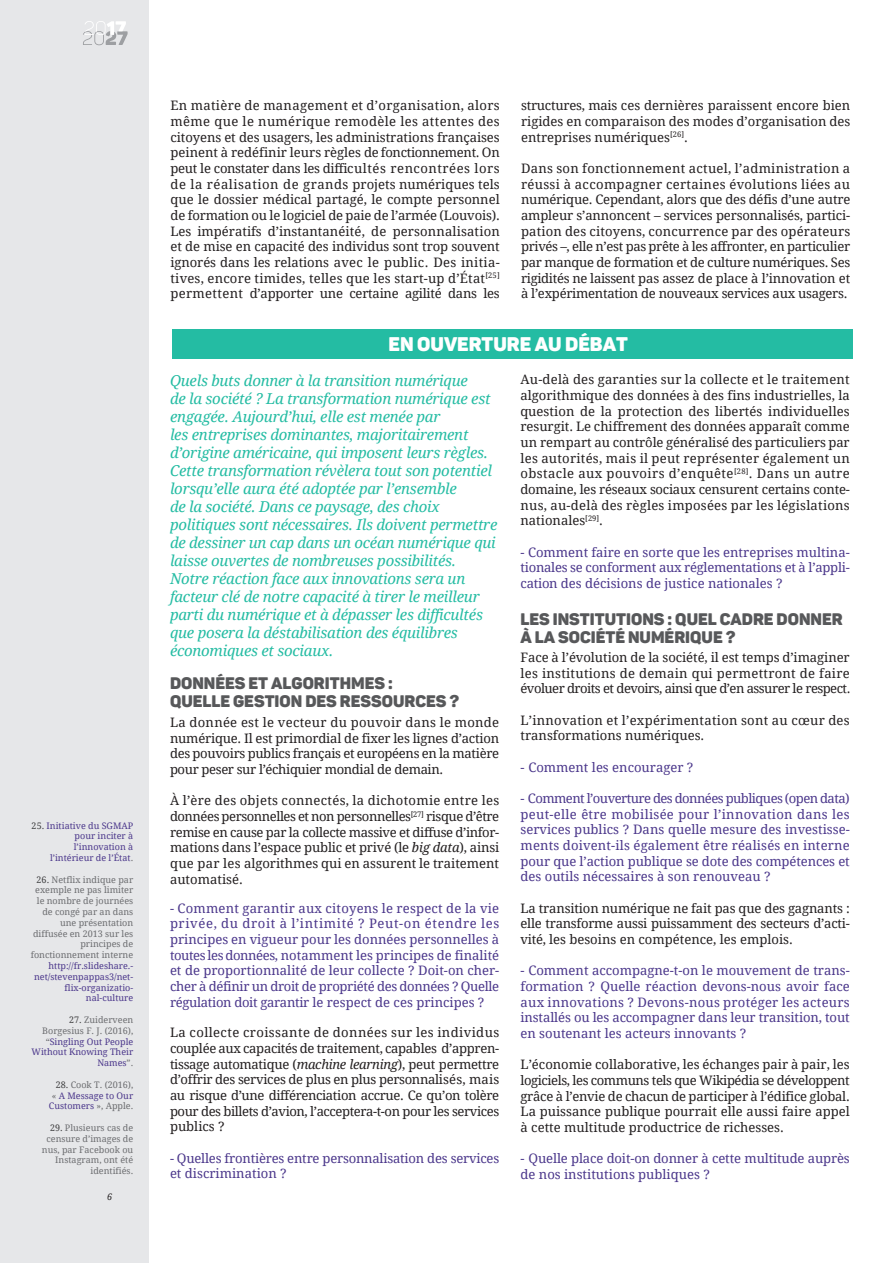
<style>
.page{position:relative;width:893px;height:1263px;background:#fff}
.page>*{position:absolute;margin:0;border:0;box-sizing:border-box;transform-origin:0 0}
.t1{font:19.5px "Panton Black Caps";color:#fff}
.t2{font:16.5px/18px "Panton Black Caps";color:#57585a}
.t3{font:italic 15px/18px "Droid Serif";letter-spacing:-.015em;color:#24bca3}
.t4{font:13.05px/15.6px "Droid Serif";color:#231f20;text-align:justify}
.t5{font:13.05px/15.6px "Droid Serif";color:#4b378b;text-align:justify}
.t6{font:13.05px/15.6px "Droid Serif";letter-spacing:.02em;color:#231f20}
.t7{font:9px/10.8px "Droid Serif";color:#6c6d70;text-align:right}
.t8{font:9px/10.8px "Droid Serif";color:#4b378b;text-align:right}
.t9{font:italic 9px "Droid Serif";color:#231f20}
.s1{color:#3e3e3f}
.s2{color:#6c6d70}
.s3{color:#4b378b}
.s4{font-style:italic}
</style>
<div class="page">
<div style="left:0;top:0;width:149px;height:1263px;background:#e6e7e9"></div>
<svg style="left:83px;top:21px;width:45px;height:24px"></svg>
<div style="left:172px;top:329px;width:681px;height:30px;background:#24bca3"></div>
<p class="t8" style="left:32px;top:820px;width:103px"><span class="s1">25.</span> Initiative du SGMAP pour inciter à l’innovation à l’intérieur de l’État<span class="s2">.</span></p>
<p class="t7" style="left:31px;top:874px;width:104px"><span class="s1">26.</span> Netflix indique par exemple ne pas limiter le nombre de journées de congé par an dans une présentation diffusée en 2013 sur les principes de fonctionnement interne</p>
<p class="t8" style="left:34px;top:960px;width:101px">http://fr.slideshare.- net/stevenpappas3/net&shy;flix-organizatio&shy;nal-culture</p>
<p class="t8" style="left:32px;top:1014px;width:103px"><span class="s1">27.</span> <span class="s2">Zuiderveen<br>Borgesius F. J. (2016), “</span>Singling Out People<br>Without Knowing Their<br>Names<span class="s2">”.</span></p>
<p class="t7" style="left:49px;top:1079px;width:86px"><span class="s1">28.</span> Cook T. (2016),<br>« <span class="s3">A Message to Our<br>Customers</span> », Apple.</p>
<p class="t7" style="left:42px;top:1122px;width:93px"><span class="s1">29.</span> Plusieurs cas de censure d’images de nus, par Facebook ou<br>Instagram, ont été identifiés.</p>
<p class="t9" style="left:107px;top:1191px;width:7px">6</p>
<p class="t4" style="left:170px;top:98px;width:331px">En matière de management et d’organisation, alors même que le numérique remodèle les attentes des citoyens et des usagers, les administrations françaises peinent à redéfinir leurs règles de fonctionnement. On peut le constater dans les difficultés rencontrées lors de la réalisation de grands projets numériques tels que le dossier médical partagé, le compte personnel de formation ou le logiciel de paie de l’armée (Louvois).<br>Les impératifs d’instantanéité, de personnalisation et de mise en capacité des individus sont trop souvent ignorés dans les relations avec le public. Des initia&shy;tives, encore timides, telles que les start-up d’État<sup>[25] </sup>permettent d’apporter une certaine agilité dans les</p>
<p class="t4" style="left:521px;top:98px;width:331px">structures, mais ces dernières paraissent encore bien rigides en comparaison des modes d’organisation des entreprises numériques<sup>[26]</sup>.</p>
<p class="t4" style="left:521px;top:160px;width:331px">Dans son fonctionnement actuel, l’administration a réussi à accompagner certaines évolutions liées au numérique. Cependant, alors que des défis d’une autre ampleur s’annoncent – services personnalisés, partici&shy;pation des citoyens, concurrence par des opérateurs privés –, elle n’est pas prête à les affronter, en particulier par manque de formation et de culture numériques. Ses rigidités ne laissent pas assez de place à l’innovation et à l’expérimentation de nouveaux services aux usagers.</p>
<h1 class="t1" style="left:389px;top:331px;width:241px">EN OUVERTURE AU DÉBAT</h1>
<p class="t3" style="left:170px;top:371px;width:329px">Quels buts donner à la transition numérique<br>de la société ? La transformation numérique est engagée. Aujourd’hui, elle est menée par<br>les entreprises dominantes, majoritairement d’origine américaine, qui imposent leurs règles.<br>Cette transformation révèlera tout son potentiel lorsqu’elle aura été adoptée par l’ensemble<br>de la société. Dans ce paysage, des choix politiques sont nécessaires. Ils doivent permettre de dessiner un cap dans un océan numérique qui laisse ouvertes de nombreuses possibilités.<br>Notre réaction face aux innovations sera un facteur clé de notre capacité à tirer le meilleur parti du numérique et à dépasser les difficultés que posera la déstabilisation des équilibres économiques et sociaux.</p>
<p class="t2" style="left:170px;top:674px;width:291px">DONNÉES ET ALGORITHMES :<br>QUELLE GESTION DES RESSOURCES ?</p>
<p class="t4" style="left:170px;top:714px;width:331px">La donnée est le vecteur du pouvoir dans le monde numérique. Il est primordial de fixer les lignes d’action des pouvoirs publics français et européens en la matière pour peser sur l’échiquier mondial de demain.</p>
<p class="t4" style="left:170px;top:792px;width:331px">À l’ère des objets connectés, la dichotomie entre les données personnelles et non personnelles<sup>[27]</sup> risque d’être remise en cause par la collecte massive et diffuse d’infor&shy;mations dans l’espace public et privé (le <span class="s4">big data</span>), ainsi que par les algorithmes qui en assurent le traitement automatisé.</p>
<p class="t5" style="left:170px;top:900px;width:331px">- Comment garantir aux citoyens le respect de la vie privée, du droit à l’intimité ? Peut-on étendre les principes en vigueur pour les données personnelles à toutes les données, notamment les principes de finalité et de proportionnalité de leur collecte ? Doit-on cher&shy;cher à définir un droit de propriété des données ? Quelle régulation doit garantir le respect de ces principes ?</p>
<p class="t4" style="left:170px;top:1024px;width:331px">La collecte croissante de données sur les individus couplée aux capacités de traitement, capables d’appren&shy;tissage automatique (<span class="s4">machine learning</span>), peut permettre d’offrir des services de plus en plus personnalisés, mais au risque d’une différenciation accrue. Ce qu’on tolère pour des billets d’avion, l’acceptera-t-on pour les services publics ?</p>
<p class="t5" style="left:170px;top:1150px;width:331px">- Quelles frontières entre personnalisation des services et discrimination ?</p>
<p class="t4" style="left:520px;top:371px;width:331px">Au-delà des garanties sur la collecte et le traitement algorithmique des données à des fins industrielles, la question de la protection des libertés individuelles resurgit. Le chiffrement des données apparaît comme un rempart au contrôle généralisé des particuliers par les autorités, mais il peut représenter également un obstacle aux pouvoirs d’enquête<sup>[28]</sup>. Dans un autre domaine, les réseaux sociaux censurent certains conte&shy;nus, au-delà des règles imposées par les législations nationales<sup>[29]</sup>.</p>
<p class="t5" style="left:520px;top:544px;width:331px">- Comment faire en sorte que les entreprises multina&shy;tionales se conforment aux réglementations et à l’appli&shy;cation des décisions de justice nationales ?</p>
<p class="t2" style="left:520px;top:609px;width:324px">LES INSTITUTIONS : QUEL CADRE DONNER<br>À LA SOCIÉTÉ NUMÉRIQUE ?</p>
<p class="t4" style="left:520px;top:649px;width:331px">Face à l’évolution de la société, il est temps d’imaginer les institutions de demain qui permettront de faire évoluer droits et devoirs, ainsi que d’en assurer le respect.</p>
<p class="t6" style="left:520px;top:712px;width:331px">L’innovation et l’expérimentation sont au cœur des transformations numériques.</p>
<p class="t5" style="left:520px;top:759px;width:174px">- Comment les encourager ?</p>
<p class="t5" style="left:520px;top:790px;width:331px">- Comment l’ouverture des données publiques (open data) peut-elle être mobilisée pour l’innovation dans les services publics ? Dans quelle mesure des investisse&shy;ments doivent-ils également être réalisés en interne pour que l’action publique se dote des compétences et des outils nécessaires à son renouveau ?</p>
<p class="t4" style="left:520px;top:900px;width:331px">La transition numérique ne fait pas que des gagnants : elle transforme aussi puissamment des secteurs d’acti&shy;vité, les besoins en compétence, les emplois.</p>
<p class="t5" style="left:520px;top:962px;width:331px">- Comment accompagne-t-on le mouvement de trans&shy;formation ? Quelle réaction devons-nous avoir face aux innovations ? Devons-nous protéger les acteurs installés ou les accompagner dans leur transition, tout en soutenant les acteurs innovants ?</p>
<p class="t4" style="left:520px;top:1056px;width:331px">L’économie collaborative, les échanges pair à pair, les logiciels, les communs tels que Wikipédia se développent grâce à l’envie de chacun de participer à l’édifice global.<br>La puissance publique pourrait elle aussi faire appel à cette multitude productrice de richesses.</p>
<p class="t5" style="left:520px;top:1150px;width:331px">- Quelle place doit-on donner à cette multitude auprès de nos institutions publiques ?</p>
</div>
